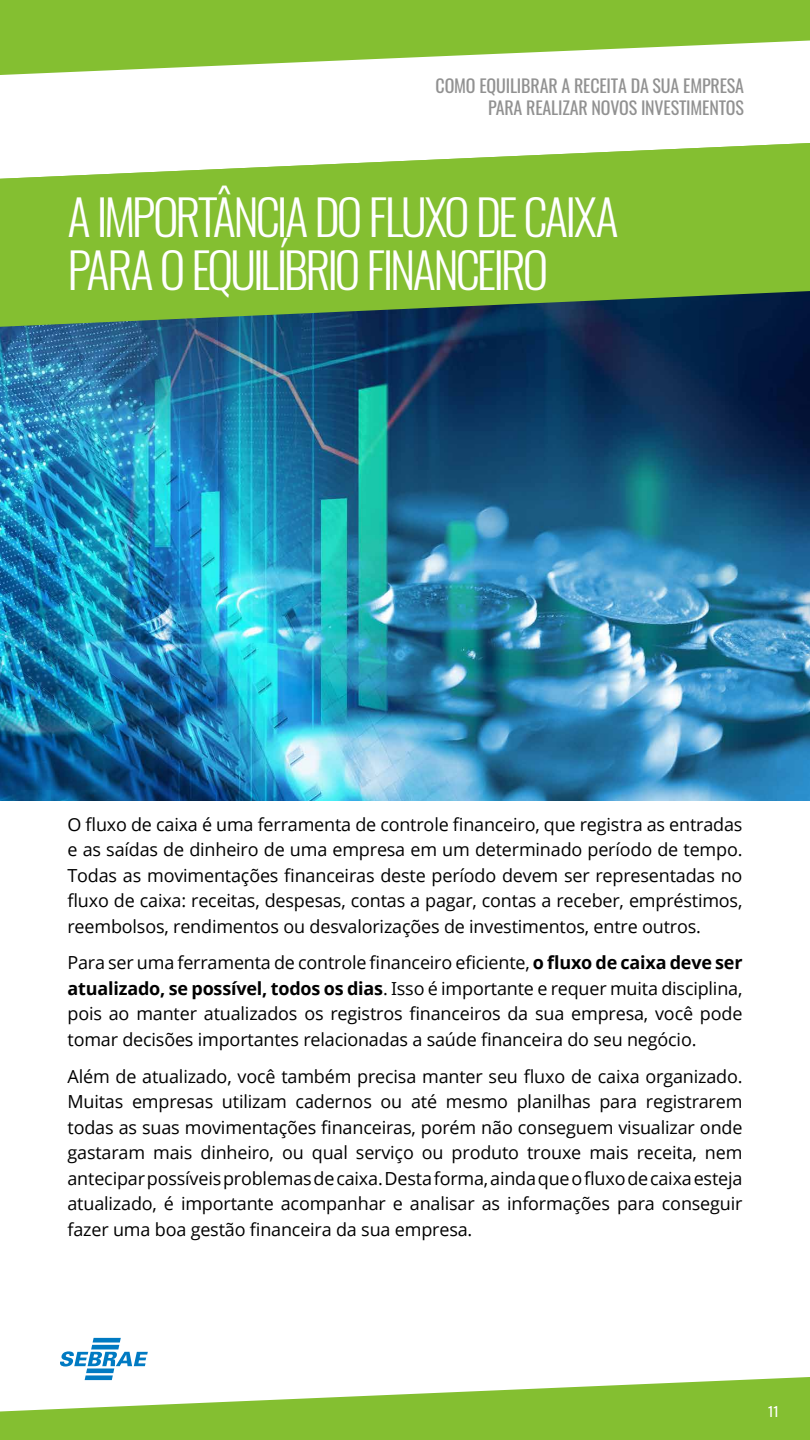
<style>
.page{position:relative;width:810px;height:1440px;background:#fff}
.page>*{position:absolute;margin:0;border:0;box-sizing:border-box;transform-origin:0 0}
.t1{font:300 48.75px/52.5px "Oswald";letter-spacing:-.06em;color:#fff}
.t2{font:18px/25.5px "Open Sans";letter-spacing:-.01em;color:#000;text-align:justify}
.t3{font:18px/22.5px "Oswald";letter-spacing:-.01em;color:#919191;text-align:right}
.t4{font:13.5px "Oswald";color:#fff}
.s1{font-weight:700}
</style>
<div class="page">
<img style="left:0;top:327px;width:810px;height:474px">
<svg style="left:0;top:0;width:810px;height:75px;fill:#84bf31"></svg>
<svg style="left:0;top:1377px;width:810px;height:63px;fill:#84bf31"></svg>
<svg style="left:60px;top:1338px;width:88px;height:42px"></svg>
<svg style="left:0;top:143px;width:810px;height:184px;fill:#84bf31"></svg>
<p class="t3" style="left:436px;top:72px;width:310px">COMO EQUILIBRAR A RECEITA DA SUA EMPRESA<br>PARA REALIZAR NOVOS INVESTIMENTOS</p>
<h1 class="t1" style="left:68px;top:186px;width:553px">A IMPORTÂNCIA DO FLUXO DE CAIXA<br>PARA O EQUILÍBRIO FINANCEIRO</h1>
<p class="t2" style="left:68px;top:811px;width:677px">O fluxo de caixa é uma ferramenta de controle financeiro, que registra as entradas e as saídas de dinheiro de uma empresa em um determinado período de tempo.<br>Todas as movimentações financeiras deste período devem ser representadas no fluxo de caixa: receitas, despesas, contas a pagar, contas a receber, empréstimos, reembolsos, rendimentos ou desvalorizações de investimentos, entre outros.</p>
<p class="t2" style="left:68px;top:950px;width:677px">Para ser uma ferramenta de controle financeiro eficiente, <span class="s1">o fluxo de caixa deve ser atualizado, se possível, todos os dias</span>. Isso é importante e requer muita disciplina, pois ao manter atualizados os registros financeiros da sua empresa, você pode tomar decisões importantes relacionadas a saúde financeira do seu negócio.</p>
<p class="t2" style="left:68px;top:1063px;width:677px">Além de atualizado, você também precisa manter seu fluxo de caixa organizado.<br>Muitas empresas utilizam cadernos ou até mesmo planilhas para registrarem todas as suas movimentações financeiras, porém não conseguem visualizar onde gastaram mais dinheiro, ou qual serviço ou produto trouxe mais receita, nem antecipar possíveis problemas de caixa. Desta forma, ainda que o fluxo de caixa esteja atualizado, é importante acompanhar e analisar as informações para conseguir fazer uma boa gestão financeira da sua empresa.</p>
<p class="t4" style="left:768px;top:1399px;width:12px">11</p>
</div>
